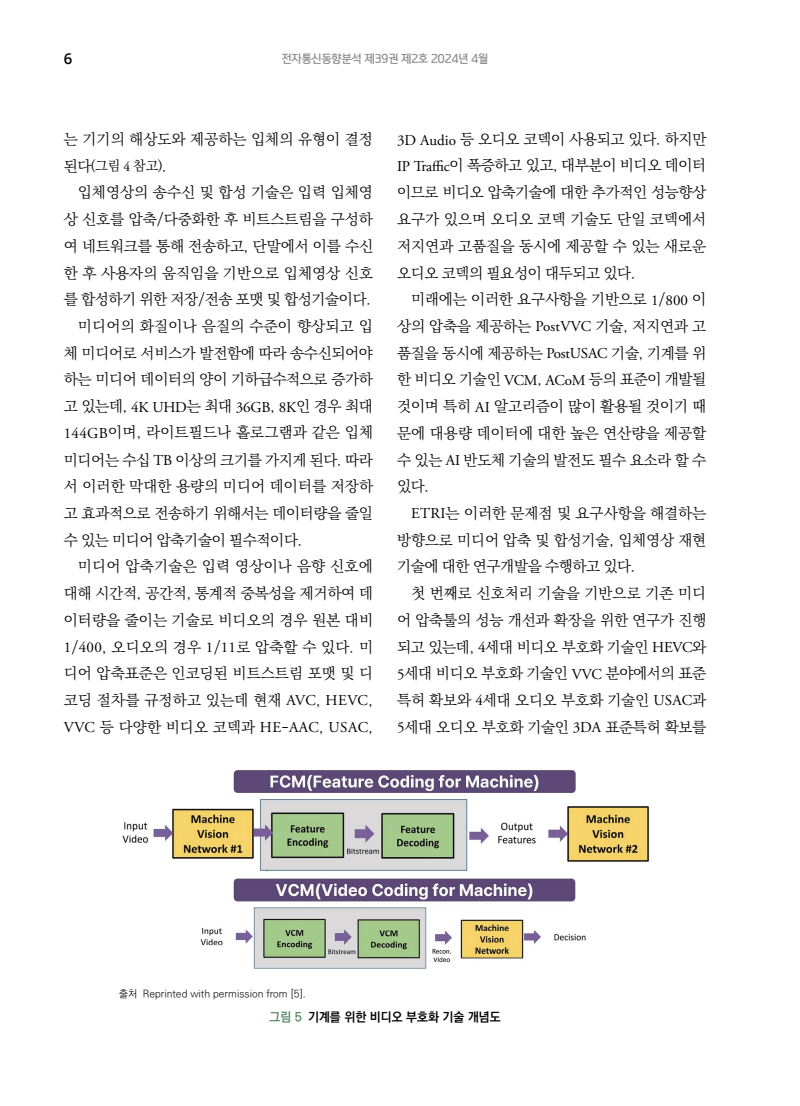
<style>
.page{position:relative;width:800px;height:1106px;background:#fff}
.page>*{position:absolute;margin:0;border:0;box-sizing:border-box;transform-origin:0 0}
.t1{font:15px/26.7px "Ko Pub World Batang PL";letter-spacing:-.01em;color:#000;text-align:justify}
.t2{font:15px "Ko Pub World Batang PL";letter-spacing:.01em;color:#000}
.t3{font:15px "Ko Pub World Batang PL";letter-spacing:.015em;color:#000}
.t4{font:600 15px "Open Sans";color:#000}
.t5{font:13.5px "Ko Pub World Batang PL";color:#000}
.t6{font:12.75px "Ko Pub World Dotum PB";color:#000}
.t7{font:10.95px "paybooc OTF Bold";color:#8d8d8e}
.t8{font:10.2px "Ko Pub World Dotum PL";color:#000}
.s1{font-size:15px}
.s2{font-family:"Adobe Garamond Pro"}
.s3{color:#5a8b68}
</style>
<div class="page">
<img style="left:122px;top:768px;width:528px;height:201px">
<p class="t4" style="left:64px;top:48px;width:10px">6</p>
<p class="t7" style="left:282px;top:52px;width:208px">전자통신동향분석 제39권 제2호 2024년 4월</p>
<p class="t1" style="left:64px;top:126px;width:310px">는 기기의 해상도와 제공하는 입체의 유형이 결정</p>
<p class="t5" style="left:64px;top:156px;width:104px"><span class="s1">된다</span>(그림 <span class="s2">4</span> 참고)<span class="s1">.</span></p>
<p class="t1" style="left:78px;top:180px;width:296px">입체영상의 송수신 및 합성 기술은 입력 입체영</p>
<p class="t1" style="left:64px;top:206px;width:310px">상 신호를 압축/다중화한 후 비트스트림을 구성하</p>
<p class="t1" style="left:64px;top:233px;width:311px">여 네트워크를 통해 전송하고, 단말에서 이를 수신</p>
<p class="t1" style="left:64px;top:260px;width:310px">한 후 사용자의 움직임을 기반으로 입체영상 신호</p>
<p class="t1" style="left:64px;top:286px;width:309px">를 합성하기 위한 저장/전송 포맷 및 합성기술이다.</p>
<p class="t3" style="left:78px;top:315px;width:296px">미디어의 화질이나 음질의 수준이 향상되고 입</p>
<p class="t1" style="left:64px;top:340px;width:310px">체 미디어로 서비스가 발전함에 따라 송수신되어야</p>
<p class="t1" style="left:64px;top:367px;width:310px">하는 미디어 데이터의 양이 기하급수적으로 증가하</p>
<p class="t1" style="left:64px;top:393px;width:310px">고 있는데, <span class="s2">4K UHD</span>는 최대 <span class="s2">36GB</span>, <span class="s2">8K</span>인 경우 최대</p>
<p class="t2" style="left:64px;top:422px;width:311px"><span class="s2">144GB</span>이며, 라이트필드나 홀로그램과 같은 입체</p>
<p class="t1" style="left:64px;top:447px;width:310px">미디어는 수십 <span class="s2">TB</span> 이상의 크기를 가지게 된다. 따라</p>
<p class="t1" style="left:64px;top:473px;width:310px">서 이러한 막대한 용량의 미디어 데이터를 저장하</p>
<p class="t1" style="left:64px;top:500px;width:310px">고 효과적으로 전송하기 위해서는 데이터량을 줄일</p>
<p class="t1" style="left:64px;top:527px;width:240px">수 있는 미디어 압축기술이 필수적이다.</p>
<p class="t3" style="left:78px;top:556px;width:296px">미디어 압축기술은 입력 영상이나 음향 신호에</p>
<p class="t1" style="left:64px;top:580px;width:311px">대해 시간적, 공간적, 통계적 중복성을 제거하여 데</p>
<p class="t1" style="left:64px;top:607px;width:310px">이터량을 줄이는 기술로 비디오의 경우 원본 대비</p>
<p class="t2" style="left:64px;top:636px;width:311px"><span class="s2">1</span>/<span class="s2">400</span>, 오디오의 경우 <span class="s2">1</span>/<span class="s2">11</span>로 압축할 수 있다. 미</p>
<p class="t1" style="left:64px;top:660px;width:310px">디어 압축표준은 인코딩된 비트스트림 포맷 및 디</p>
<p class="t3" style="left:64px;top:689px;width:310px">코딩 절차를 규정하고 있는데 현재 <span class="s2">AVC</span>, <span class="s2">HEVC</span>,</p>
<p class="t2" style="left:64px;top:716px;width:310px"><span class="s2">VVC</span> 등 다양한 비디오 코덱과 <span class="s2">HE</span>-<span class="s2">AAC</span>, <span class="s2">USAC</span>,</p>
<p class="t1" style="left:397px;top:126px;width:311px"><span class="s2">3D Audio</span> 등 오디오 코덱이 사용되고 있다. 하지만 <span class="s2">IP Traffic</span>이 폭증하고 있고, 대부분이 비디오 데이터 이므로 비디오 압축기술에 대한 추가적인 성능향상 요구가 있으며 오디오 코덱 기술도 단일 코덱에서 저지연과 고품질을 동시에 제공할 수 있는 새로운 오디오 코덱의 필요성이 대두되고 있다.</p>
<p class="t1" style="left:397px;top:286px;width:311px;text-indent:14px">미래에는 이러한 요구사항을 기반으로 <span class="s2">1</span>/<span class="s2">800</span> 이 상의 압축을 제공하는 <span class="s2">PostVVC</span> 기술, 저지연과 고 품질을 동시에 제공하는 <span class="s2">PostUSAC</span> 기술, 기계를 위 한 비디오 기술인 <span class="s2">VCM</span>, <span class="s2">ACoM</span> 등의 표준이 개발될 것이며 특히 <span class="s2">AI</span> 알고리즘이 많이 활용될 것이기 때 문에 대용량 데이터에 대한 높은 연산량을 제공할 수 있는 <span class="s2">AI</span> 반도체 기술의 발전도 필수 요소라 할 수 있다.</p>
<p class="t1" style="left:397px;top:500px;width:311px;text-indent:14px"><span class="s2">ETRI</span>는 이러한 문제점 및 요구사항을 해결하는 방향으로 미디어 압축 및 합성기술, 입체영상 재현 기술에 대한 연구개발을 수행하고 있다.</p>
<p class="t1" style="left:397px;top:580px;width:311px;text-indent:14px">첫 번째로 신호처리 기술을 기반으로 기존 미디 어 압축툴의 성능 개선과 확장을 위한 연구가 진행 되고 있는데, <span class="s2">4</span>세대 비디오 부호화 기술인 <span class="s2">HEVC</span>와 <span class="s2">5</span>세대 비디오 부호화 기술인 <span class="s2">VVC</span> 분야에서의 표준 특허 확보와 <span class="s2">4</span>세대 오디오 부호화 기술인 <span class="s2">USAC</span>과 <span class="s2">5</span>세대 오디오 부호화 기술인 <span class="s2">3DA</span> 표준특허 확보를</p>
<p class="t8" style="left:119px;top:987px;width:188px">출처 Reprinted with permission from [5].</p>
<p class="t6" style="left:269px;top:1007px;width:233px"><span class="s3">그림 5</span> 기계를 위한 비디오 부호화 기술 개념도</p>
</div>
